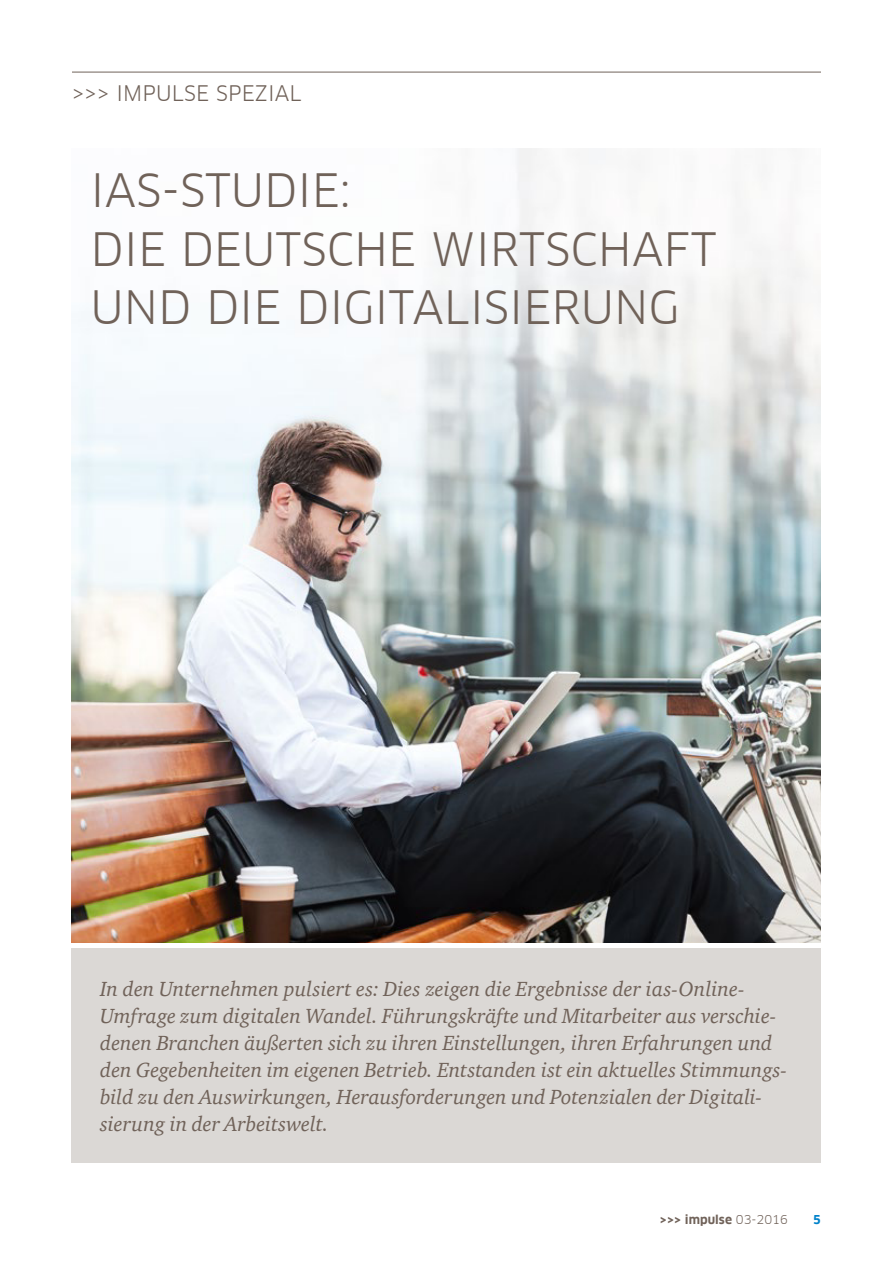
<style>
.page{position:relative;width:893px;height:1263px;background:#fff}
.page>*{position:absolute;margin:0;border:0;box-sizing:border-box;transform-origin:0 0}
.t1{font:45px/58.5px "Clan Offc";color:#706259}
.t2{font:italic 21px/27px "ITC Charter Com";color:#706259}
.t3{font:21px "Clan Offc";letter-spacing:.005em;color:#706259}
.t4{font:700 12px "Clan Offc";letter-spacing:.005em;color:#706259}
.t5{font:700 12px "Clan Offc";color:#0082ca}
.s1{font-weight:400}
</style>
<div class="page">
<img style="left:72px;top:149px;width:749px;height:793px">
<hr style="left:72px;top:72px;width:749px;height:1px;background:#706259">
<div style="left:72px;top:948px;width:749px;height:215px;background:#dbd8d5"></div>
<p class="t3" style="left:72px;top:82px;width:231px">&gt;&gt;&gt; IMPULSE SPEZIAL</p>
<h1 class="t1" style="left:91px;top:163px;width:628px">IAS-STUDIE:<br>DIE DEUTSCHE WIRTSCHAFT<br>UND DIE DIGITALISIERUNG</h1>
<p class="t2" style="left:100px;top:977px;width:688px">In den Unternehmen pulsiert es: Dies zeigen die Ergebnisse der ias-Online-Umfrage zum digitalen Wandel. Führungskräfte und Mitarbeiter aus verschie&shy;denen Branchen äußerten sich zu ihren Einstellungen, ihren Erfahrungen und den Gegebenheiten im eigenen Betrieb. Entstanden ist ein aktuelles Stimmungs&shy;bild zu den Auswirkungen, Herausforderungen und Potenzialen der Digitali&shy;sierung in der Arbeitswelt.</p>
<p class="t4" style="left:660px;top:1214px;width:130px">&gt;&gt;&gt; impulse <span class="s1">03-2016</span></p>
<p class="t5" style="left:813px;top:1214px;width:9px">5</p>
</div>
